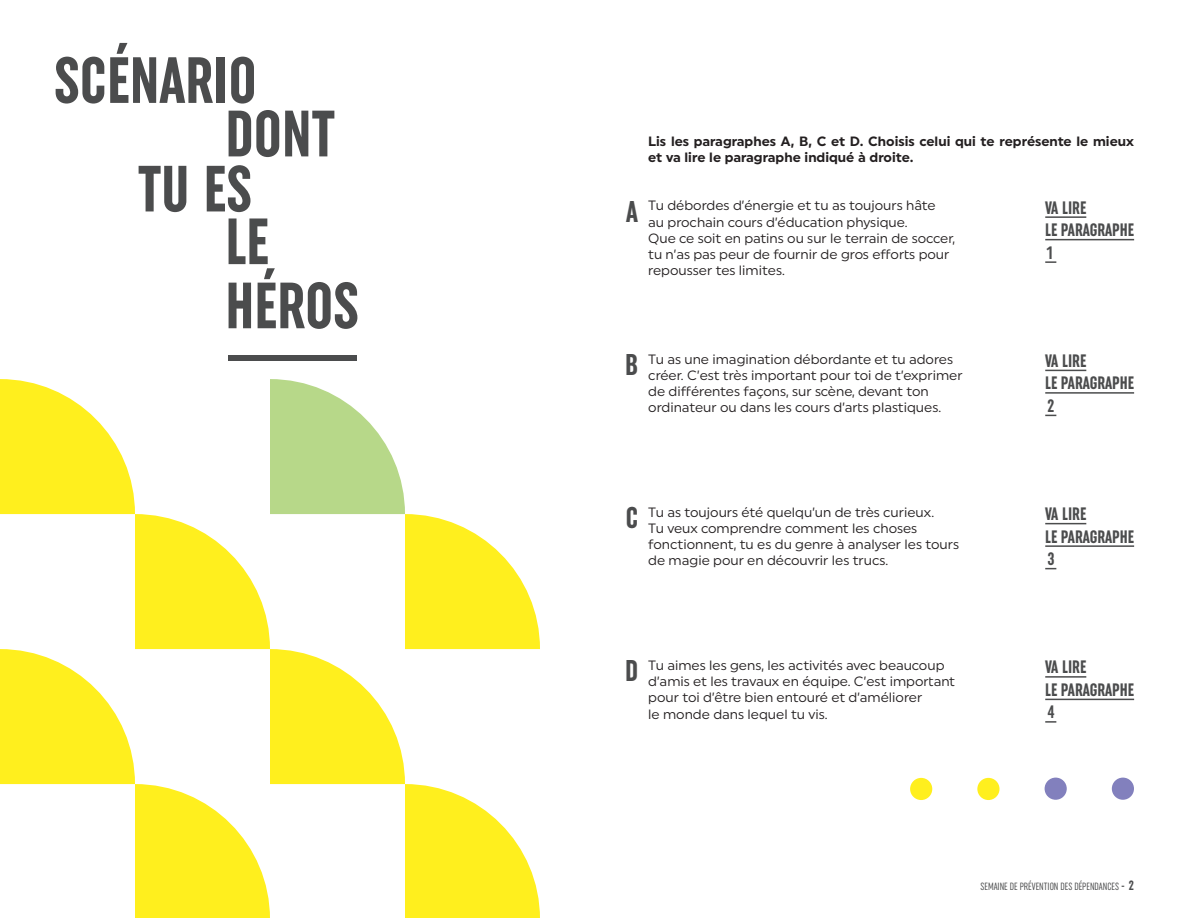
<style>
.page{position:relative;width:1188px;height:918px;background:#fff}
.page>*{position:absolute;margin:0;border:0;box-sizing:border-box;transform-origin:0 0}
.t1{font:700 extra-condensed 65.4px "Uniform";color:#4b4c4d}
.t2{font:700 extra-condensed 65.25px "Uniform";color:#4b4c4d}
.t3{font:700 extra-condensed 30px "Uniform";color:#4b4c4d}
.t4{font:700 extra-condensed 18px "Uniform";color:#4b4c4d}
.t5{font:13.5px/16.2px "Uniform";color:#231f20}
.t6{font:700 13.5px/16.2px "Uniform";color:#231f20}
.t7{font:extra-condensed 10.5px "Uniform";color:#4b4c4d}
.s1{font-weight:700}
.s2{font-weight:700;font-size:13.5px}
</style>
<div class="page">
<svg style="left:0;top:379px;width:540px;height:539px"></svg>
<div style="left:910px;top:778px;width:22px;height:22px;background:#ffef1e;border-radius:50%"></div>
<div style="left:977px;top:778px;width:23px;height:22px;background:#ffef1e;border-radius:50%"></div>
<div style="left:1045px;top:778px;width:22px;height:22px;background:#8280bd;border-radius:50%"></div>
<div style="left:1112px;top:778px;width:22px;height:22px;background:#8280bd;border-radius:50%"></div>
<div style="left:229px;top:355px;width:128px;height:6px;background:#4b4c4d"></div>
<hr style="left:1045px;top:216px;width:41px;height:2px;background:#4b4c4d">
<hr style="left:1045px;top:239px;width:89px;height:1px;background:#4b4c4d">
<svg style="left:1045px;top:261px;width:11px;height:2px"></svg>
<hr style="left:1045px;top:370px;width:41px;height:1px;background:#4b4c4d">
<hr style="left:1045px;top:392px;width:89px;height:2px;background:#4b4c4d">
<hr style="left:1045px;top:523px;width:41px;height:1px;background:#4b4c4d">
<hr style="left:1045px;top:545px;width:89px;height:2px;background:#4b4c4d">
<hr style="left:1045px;top:676px;width:41px;height:2px;background:#4b4c4d">
<hr style="left:1045px;top:699px;width:89px;height:1px;background:#4b4c4d">
<svg style="left:1045px;top:721px;width:11px;height:2px"></svg>
<p class="t2" style="left:54px;top:43px;width:204px">SCÉNARIO</p>
<h1 class="t1" style="left:225px;top:96px;width:111px">DONT</h1>
<p class="t2" style="left:138px;top:151px;width:116px">TU ES</p>
<p class="t2" style="left:225px;top:204px;width:45px">LE</p>
<p class="t2" style="left:225px;top:268px;width:135px">HÉROS</p>
<p class="t6" style="left:648px;top:133px;width:487px">Lis les paragraphes A, B, C et D. Choisis celui qui te représente le mieux et va lire le paragraphe indiqué à droite.</p>
<p class="t3" style="left:626px;top:194px;width:13px">A</p>
<p class="t5" style="left:648px;top:197px;width:308px">Tu débordes d’énergie et tu as toujours hâte<br>au prochain cours d’éducation physique.<br>Que ce soit en patins ou sur le terrain de soccer, tu n’as pas peur de fournir de gros efforts pour repousser tes limites.</p>
<p class="t4" style="left:1045px;top:197px;width:43px">VA LIRE</p>
<p class="t4" style="left:1045px;top:220px;width:90px">LE PARAGRAPHE</p>
<p class="t4" style="left:1046px;top:242px;width:8px">1</p>
<p class="t3" style="left:625px;top:347px;width:14px">B</p>
<p class="t5" style="left:648px;top:350px;width:316px">Tu as une imagination débordante et tu adores créer. C’est très important pour toi de t’exprimer de différentes façons, sur scène, devant ton ordinateur ou dans les cours d’arts plastiques.</p>
<p class="t4" style="left:1045px;top:350px;width:43px">VA LIRE</p>
<p class="t4" style="left:1045px;top:373px;width:90px">LE PARAGRAPHE</p>
<p class="t4" style="left:1047px;top:395px;width:8px">2</p>
<p class="t3" style="left:626px;top:501px;width:14px">C</p>
<p class="t5" style="left:648px;top:504px;width:312px">Tu as toujours été quelqu’un de très curieux.<br>Tu veux comprendre comment les choses fonctionnent, tu es du genre à analyser les tours de magie pour en découvrir les trucs.</p>
<p class="t3" style="left:625px;top:654px;width:15px">D</p>
<p class="t5" style="left:648px;top:657px;width:308px">Tu aimes les gens, les activités avec beaucoup d’amis et les travaux en équipe. C’est important pour toi d’être bien entouré et d’améliorer<br>le monde dans lequel tu vis.</p>
<p class="t4" style="left:1045px;top:504px;width:43px">VA LIRE</p>
<p class="t4" style="left:1045px;top:526px;width:90px">LE PARAGRAPHE</p>
<p class="t4" style="left:1047px;top:549px;width:9px">3</p>
<p class="t4" style="left:1045px;top:657px;width:43px">VA LIRE</p>
<p class="t4" style="left:1045px;top:679px;width:90px">LE PARAGRAPHE</p>
<p class="t4" style="left:1047px;top:702px;width:9px">4</p>
<p class="t7" style="left:980px;top:880px;width:155px">SEMAINE DE PRÉVENTION DES DÉPENDANCES <span class="s1">-</span> <span class="s2">2</span></p>
</div>
